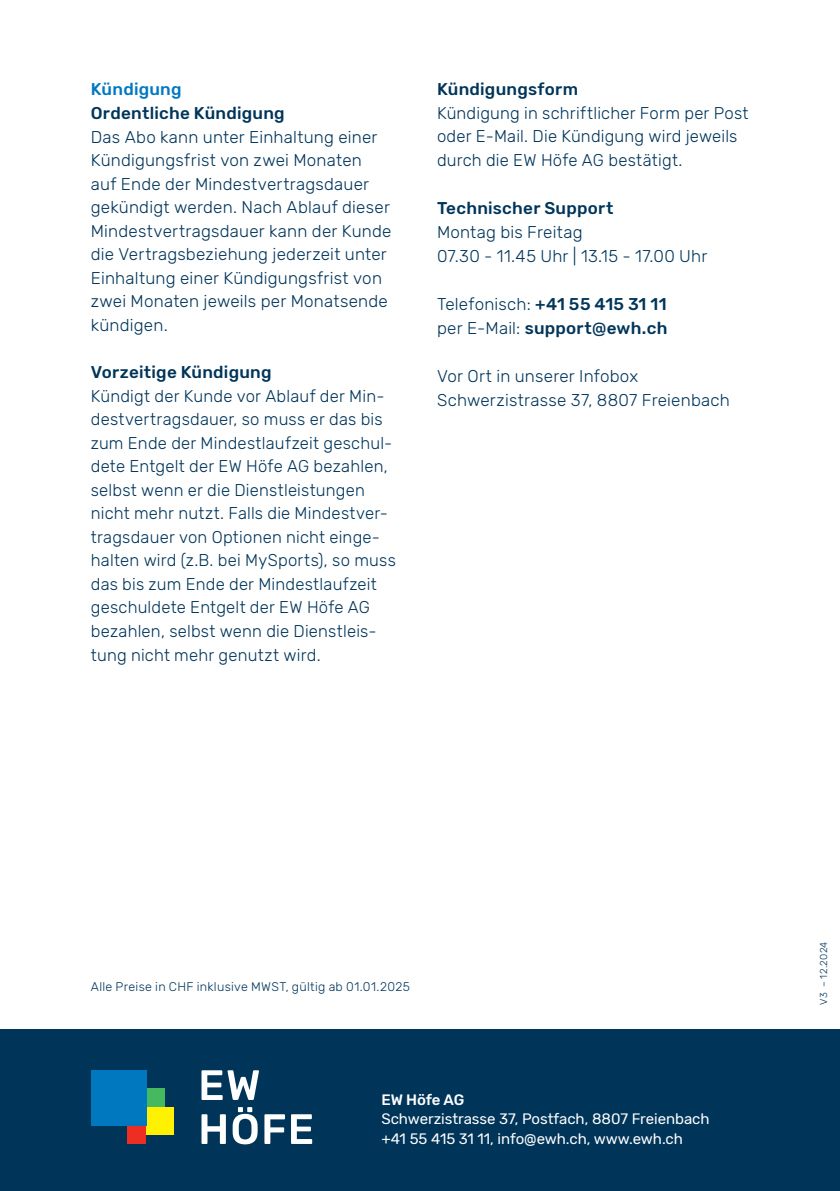
<style>
.page{position:relative;width:840px;height:1191px;background:#fff}
.page>*{position:absolute;margin:0;border:0;box-sizing:border-box;transform-origin:0 0}
.t1{font:300 17px/23.6px "Rubik";letter-spacing:.01em;color:#00355a}
.t2{font:500 17px/24px "Rubik";letter-spacing:.015em;color:#00355a}
.t3{font:500 17px "Rubik";letter-spacing:.015em;color:#0078c0}
.t4{font:15px/19.4px "Rubik";letter-spacing:-.005em;color:#fff}
.t5{font:500 15px "Rubik";letter-spacing:-.01em;color:#fff}
.t6{font:300 12.4px "Rubik";letter-spacing:.025em;color:#00355a}
.t7{font:300 10px "Rubik";letter-spacing:.03em;color:#00355a}
.s1{font-weight:300}
</style>
<div class="page">
<div style="left:0;top:1029px;width:839px;height:162px;background:#00355a"></div>
<div style="left:146px;top:1107px;width:28px;height:27px;background:#fff101"></div>
<div style="left:128px;top:1125px;width:18px;height:19px;background:#ee2e22"></div>
<div style="left:146px;top:1088px;width:18px;height:19px;background:#46b85f"></div>
<div style="left:91px;top:1070px;width:55px;height:55px;background:#0078c0"></div>
<svg style="left:201px;top:1070px;width:58px;height:30px"></svg>
<svg style="left:201px;top:1114px;width:25px;height:30px"></svg>
<svg style="left:232px;top:1107px;width:25px;height:37px"></svg>
<svg style="left:264px;top:1114px;width:21px;height:30px"></svg>
<svg style="left:291px;top:1114px;width:21px;height:30px"></svg>
<p class="t3" style="left:91px;top:80px;width:92px">Kündigung</p>
<p class="t2" style="left:91px;top:102px;width:195px">Ordentliche Kündigung</p>
<p class="t1" style="left:91px;top:126px;width:302px">Das Abo kann unter Einhaltung einer Kündigungsfrist von zwei Monaten auf Ende der Mindestvertragsdauer gekündigt werden. Nach Ablauf dieser Mindestvertragsdauer kann der Kunde die Vertragsbeziehung jederzeit unter Einhaltung einer Kündigungsfrist von zwei Monaten jeweils per Monatsende kündigen.</p>
<p class="t2" style="left:91px;top:361px;width:182px">Vorzeitige Kündigung</p>
<p class="t1" style="left:91px;top:385px;width:306px">Kündigt der Kunde vor Ablauf der Min&shy;destvertragsdauer, so muss er das bis zum Ende der Mindestlaufzeit geschul&shy;dete Entgelt der EW Höfe AG bezahlen, selbst wenn er die Dienstleistungen nicht mehr nutzt. Falls die Mindestver&shy;tragsdauer von Optionen nicht einge&shy;halten wird (z.B. bei MySports), so muss das bis zum Ende der Mindestlaufzeit geschuldete Entgelt der EW Höfe AG bezahlen, selbst wenn die Dienstleis&shy;tung nicht mehr genutzt wird.</p>
<p class="t2" style="left:437px;top:78px;width:142px">Kündigungsform</p>
<p class="t1" style="left:437px;top:101px;width:313px">Kündigung in schriftlicher Form per Post oder E-Mail. Die Kündigung wird jeweils durch die EW Höfe AG bestätigt.</p>
<p class="t2" style="left:437px;top:197px;width:178px">Technischer Support</p>
<p class="t1" style="left:437px;top:221px;width:272px">Montag bis Freitag<br>07.30 - 11.45 Uhr | 13.15 - 17.00 Uhr</p>
<p class="t2" style="left:437px;top:293px;width:232px"><span class="s1">Telefonisch:</span> +41 55 415 31 11 <span class="s1">per E-Mail:</span> support@ewh.ch</p>
<p class="t1" style="left:437px;top:365px;width:294px">Vor Ort in unserer Infobox<br>Schwerzistrasse 37, 8807 Freienbach</p>
<p class="t6" style="left:91px;top:980px;width:320px">Alle Preise in CHF inklusive MWST, gültig ab 01.01.2025</p>
<p class="t5" style="left:381px;top:1091px;width:84px">EW Höfe AG</p>
<p class="t4" style="left:381px;top:1109px;width:329px">Schwerzistrasse 37, Postfach, 8807 Freienbach +41 55 415 31 11, info@ewh.ch, www.ewh.ch</p>
<p class="t7" style="left:817px;top:1004px;width:64px;rotate:-90deg">V3 – 12.2024</p>
</div>
